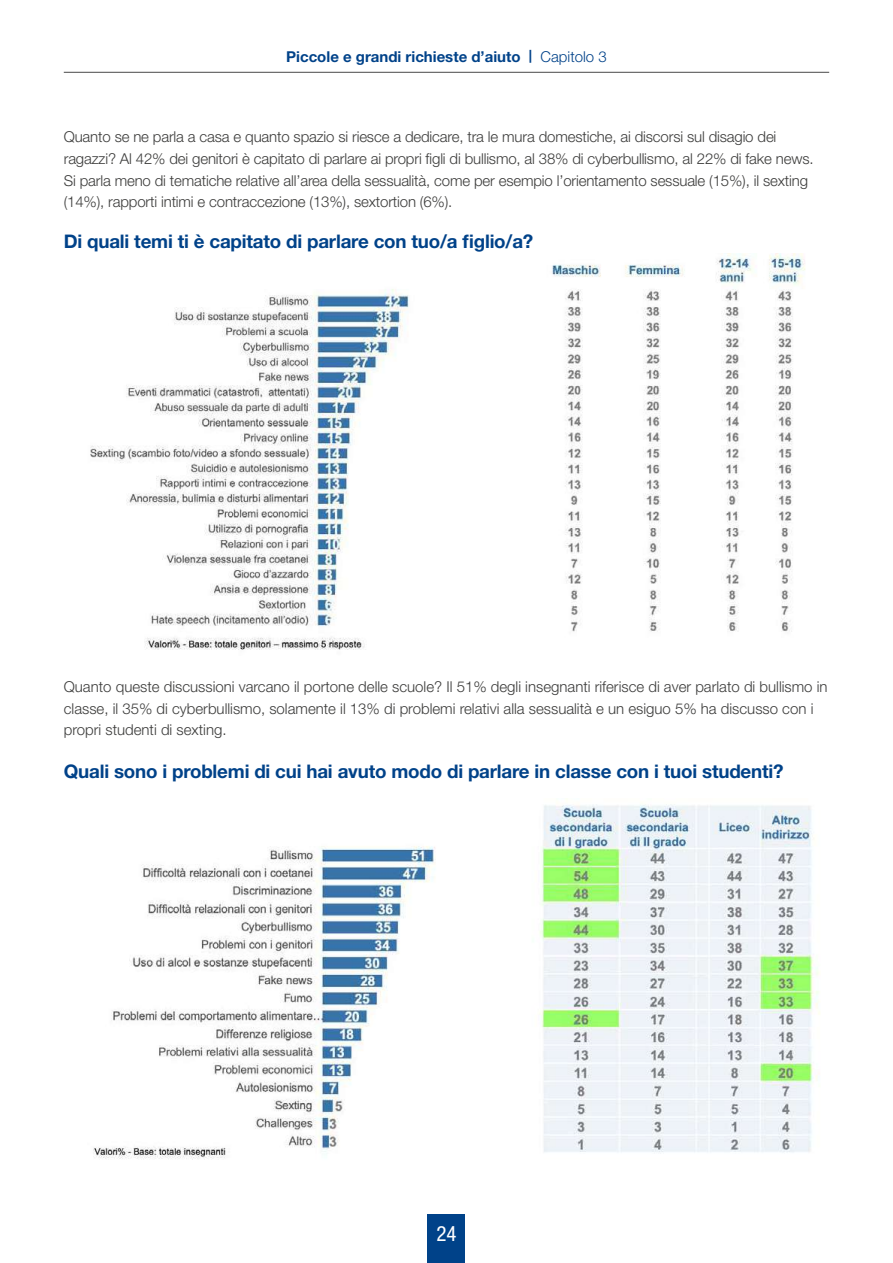
<style>
.page{position:relative;width:893px;height:1263px;background:#fff}
.page>*{position:absolute;margin:0;border:0;box-sizing:border-box;transform-origin:0 0}
.t1{font:condensed 21px "Helvetica Neue LT Std";color:#fff}
.t2{font:700 18.75px "Helvetica Neue LT Std";letter-spacing:-.01em;color:#004289}
.t3{font:300 15px/21.8px "Helvetica Neue LT Std";letter-spacing:-.01em;color:#3c3c3b}
.t4{font:700 15px "Helvetica Neue LT Std";color:#004289}
.s1{font-size:12.9px}
.s2{font-weight:300}
</style>
<div class="page">
<hr style="left:64px;top:72px;width:765px;height:1px;background:#4a4a49">
<div style="left:428px;top:1214px;width:37px;height:49px;background:#004289"></div>
<img style="left:90px;top:254px;width:715px;height:396px">
<img style="left:93px;top:804px;width:727px;height:356px">
<p class="t4" style="left:286px;top:47px;width:322px">Piccole e grandi richieste d’aiuto <span class="s1">|</span> <span class="s2">Capitolo 3</span></p>
<p class="t3" style="left:64px;top:126px;width:751px">Quanto se ne parla a casa e quanto spazio si riesce a dedicare, tra le mura domestiche, ai discorsi sul disagio dei ragazzi? Al 42% dei genitori è capitato di parlare ai propri figli di bullismo, al 38% di cyberbullismo, al 22% di fake news.<br>Si parla meno di tematiche relative all’area della sessualità, come per esempio l’orientamento sessuale (15%), il sexting (14%), rapporti intimi e contraccezione (13%), sextortion (6%).</p>
<p class="t2" style="left:64px;top:230px;width:471px">Di quali temi ti è capitato di parlare con tuo/a figlio/a?</p>
<p class="t3" style="left:64px;top:675px;width:765px">Quanto queste discussioni varcano il portone delle scuole? Il 51% degli insegnanti riferisce di aver parlato di bullismo in classe, il 35% di cyberbullismo, solamente il 13% di problemi relativi alla sessualità e un esiguo 5% ha discusso con i propri studenti di sexting.</p>
<p class="t2" style="left:64px;top:760px;width:721px">Quali sono i problemi di cui hai avuto modo di parlare in classe con i tuoi studenti?</p>
<h1 class="t1" style="left:436px;top:1221px;width:22px">24</h1>
</div>
